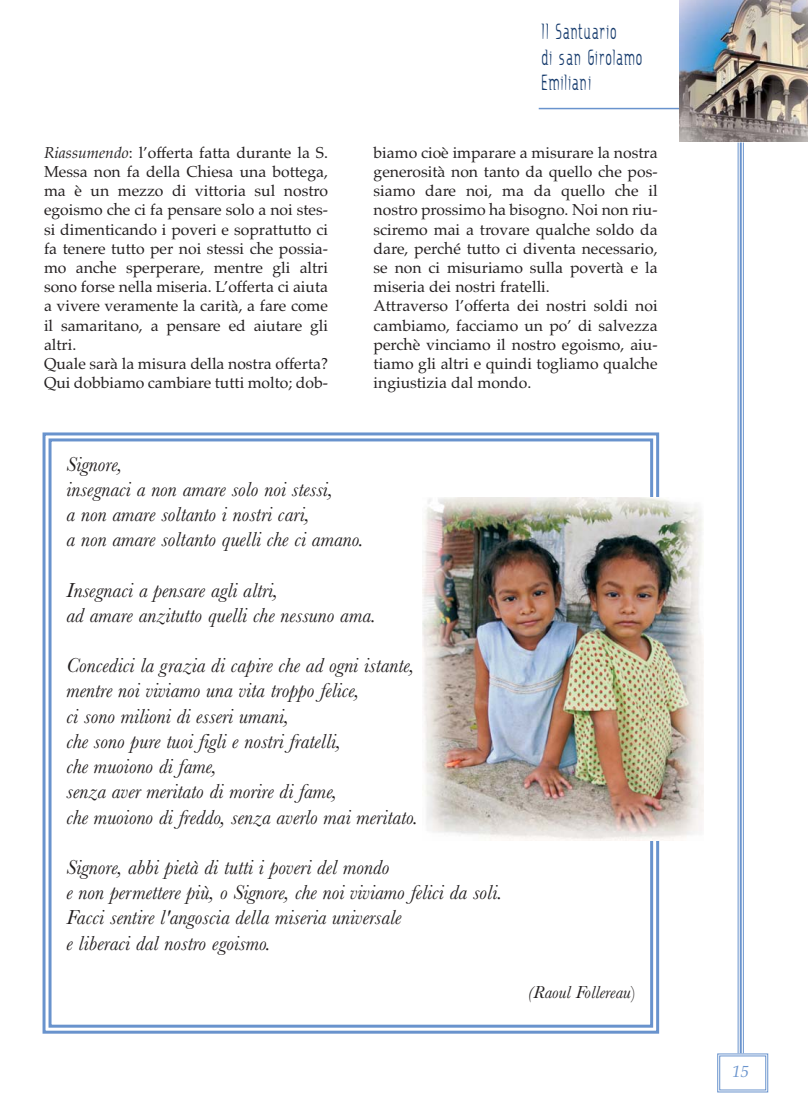
<style>
.page{position:relative;width:808px;height:1106px;background:#fff}
.page>*{position:absolute;margin:0;border:0;box-sizing:border-box;transform-origin:0 0}
.t1{font:italic 21px/25.2px "Baskerville";color:#231f20}
.t2{font:21px/25.2px "Ritalin";letter-spacing:.06em;color:#153a6c;scale:.6 1}
.t3{font:italic 18px "Baskerville";color:#231f20}
.t4{font:italic 16.5px "Palatino";color:#6993cd}
.t5{font:15.75px/19.2px "Palatino";color:#231f20}
.s1{font-style:italic}
.s2{font-style:normal}
</style>
<div class="page">
<svg style="left:717px;top:1052px;width:52px;height:41px"></svg>
<hr style="left:539px;top:108px;width:141px;height:1px;background:#6993cd">
<img style="left:679px;top:0;width:129px;height:141px">
<hr style="left:743px;top:142px;width:1px;height:911px;background:#6993cd">
<hr style="left:740px;top:142px;width:2px;height:911px;background:#6993cd">
<hr style="left:738px;top:142px;width:1px;height:911px;background:#6993cd">
<svg style="left:42px;top:432px;width:618px;height:602px"></svg>
<img style="left:422px;top:497px;width:281px;height:343px">
<h1 class="t2" style="left:541px;top:19px;width:170px">Il Santuario<br>di san Girolamo<br>Emiliani</h1>
<p class="t5" style="left:44px;top:144px;width:286px"><span class="s1">Riassumendo</span>: l’offerta fatta durante la S.<br>Messa non fa della Chiesa una bottega, ma è un mezzo di vittoria sul nostro egoismo che ci fa pensare solo a noi stes&shy;si dimenticando i poveri e soprattutto ci fa tenere tutto per noi stessi che possia&shy;mo anche sperperare, mentre gli altri sono forse nella miseria. L’offerta ci aiuta a vivere veramente la carità, a fare come il samaritano, a pensare ed aiutare gli altri.<br>Quale sarà la misura della nostra offerta?<br>Qui dobbiamo cambiare tutti molto; dob-</p>
<p class="t5" style="left:374px;top:144px;width:286px">biamo cioè imparare a misurare la nostra generosità non tanto da quello che pos&shy;siamo dare noi, ma da quello che il nostro prossimo ha bisogno. Noi non riu&shy;sciremo mai a trovare qualche soldo da dare, perché tutto ci diventa necessario, se non ci misuriamo sulla povertà e la miseria dei nostri fratelli.<br>Attraverso l’offerta dei nostri soldi noi cambiamo, facciamo un po’ di salvezza perchè vinciamo il nostro egoismo, aiu&shy;tiamo gli altri e quindi togliamo qualche ingiustizia dal mondo.</p>
<h1 class="t1" style="left:67px;top:453px;width:299px">Signore,<br>insegnaci a non amare solo noi stessi,<br>a non amare soltanto i nostri cari,<br>a non amare soltanto quelli che ci amano.</h1>
<h1 class="t1" style="left:67px;top:579px;width:311px">Insegnaci a pensare agli altri,<br>ad amare anzitutto quelli che nessuno ama.</h1>
<p class="t1" style="left:67px;top:655px;width:353px">Concedici la grazia di capire che ad ogni istante, mentre noi viviamo una vita troppo felice,<br>ci sono milioni di esseri umani,<br>che sono pure tuoi figli e nostri fratelli,<br>che muoiono di fame,<br>senza aver meritato di morire di fame,<br>che muoiono di freddo, senza averlo mai meritato.</p>
<h1 class="t1" style="left:67px;top:856px;width:437px">Signore, abbi pietà di tutti i poveri del mondo<br>e non permettere più, o Signore, che noi viviamo felici da soli.<br>Facci sentire l'angoscia della miseria universale<br>e liberaci dal nostro egoismo.</h1>
<p class="t3" style="left:528px;top:985px;width:109px">(Raoul Follereau<span class="s2">)</span></p>
<p class="t4" style="left:733px;top:1065px;width:18px">15</p>
</div>
